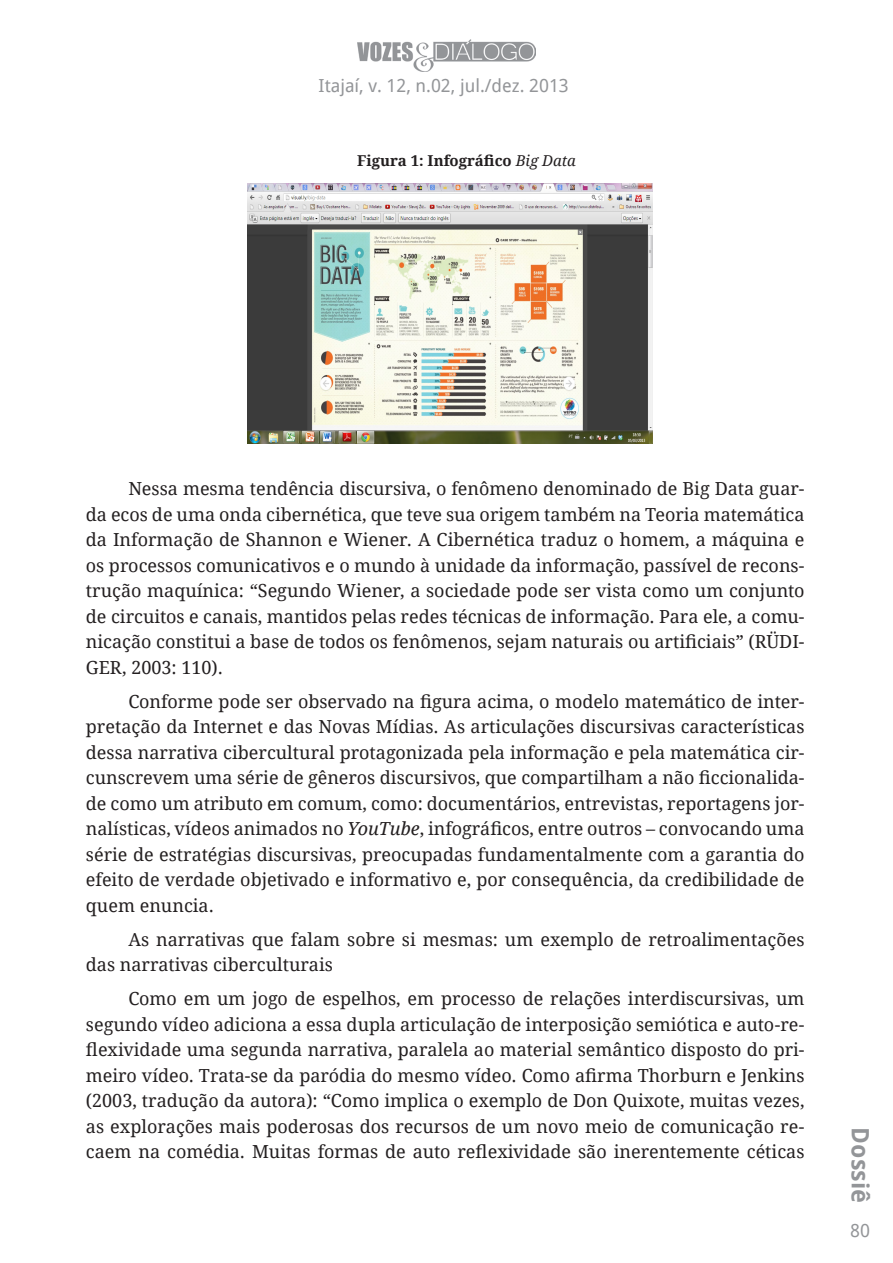
<style>
.page{position:relative;width:893px;height:1263px;background:#fff}
.page>*{position:absolute;margin:0;border:0;box-sizing:border-box;transform-origin:0 0}
.t1{font:700 24px "Droid Sans";color:#939598}
.Corpo_de_texto{font:18px/25.5px "Droid Serif";color:#231f20;text-align:justify}
.t2{font:18px "Droid Sans";color:#939598}
.Legenda{font:700 15px "Droid Serif";color:#231f20}
.s1{font-weight:400;font-style:italic}
.s2{font-style:italic}
</style>
<div class="page">
<img style="left:357px;top:39px;width:179px;height:33px">
<img style="left:248px;top:183px;width:404px;height:261px">
<p class="t2" style="left:319px;top:74px;width:252px">Itajaí, v. 12, n.02, jul./dez. 2013</p>
<p class="Legenda" style="left:357px;top:151px;width:220px">Figura 1: Infográfico <span class="s1">Big Data</span></p>
<p class="Corpo_de_texto" style="left:86px;top:476px;width:720px;text-indent:43px">Nessa mesma tendência discursiva, o fenômeno denominado de Big Data guar&shy;da ecos de uma onda cibernética, que teve sua origem também na Teoria matemática da Informação de Shannon e Wiener. A Cibernética traduz o homem, a máquina e os processos comunicativos e o mundo à unidade da informação, passível de recons&shy;trução maquínica: “Segundo Wiener, a sociedade pode ser vista como um conjunto de circuitos e canais, mantidos pelas redes técnicas de informação. Para ele, a comu&shy;nicação constitui a base de todos os fenômenos, sejam naturais ou artificiais” (RÜDI-GER, 2003: 110).</p>
<p class="Corpo_de_texto" style="left:86px;top:688px;width:720px;text-indent:43px">Conforme pode ser observado na figura acima, o modelo matemático de inter&shy;pretação da Internet e das Novas Mídias. As articulações discursivas características dessa narrativa cibercultural protagonizada pela informação e pela matemática cir&shy;cunscrevem uma série de gêneros discursivos, que compartilham a não ficcionalida&shy;de como um atributo em comum, como: documentários, entrevistas, reportagens jor&shy;nalísticas, vídeos animados no <span class="s2">YouTube</span>, infográficos, entre outros – convocando uma série de estratégias discursivas, preocupadas fundamentalmente com a garantia do efeito de verdade objetivado e informativo e, por consequência, da credibilidade de quem enuncia.</p>
<p class="Corpo_de_texto" style="left:86px;top:926px;width:720px;text-indent:43px">As narrativas que falam sobre si mesmas: um exemplo de retroalimentações das narrativas ciberculturais</p>
<p class="Corpo_de_texto" style="left:86px;top:986px;width:720px;text-indent:43px">Como em um jogo de espelhos, em processo de relações interdiscursivas, um segundo vídeo adiciona a essa dupla articulação de interposição semiótica e auto-re&shy;flexividade uma segunda narrativa, paralela ao material semântico disposto do pri&shy;meiro vídeo. Trata-se da paródia do mesmo vídeo. Como afirma Thorburn e Jenkins (2003, tradução da autora): “Como implica o exemplo de Don Quixote, muitas vezes, as explorações mais poderosas dos recursos de um novo meio de comunicação re&shy;caem na comédia. Muitas formas de auto reflexividade são inerentemente céticas</p>
<h1 class="t1" style="left:876px;top:1127px;width:77px;rotate:90deg">Dossiê</h1>
<p class="t2" style="left:850px;top:1219px;width:21px">80</p>
</div>
